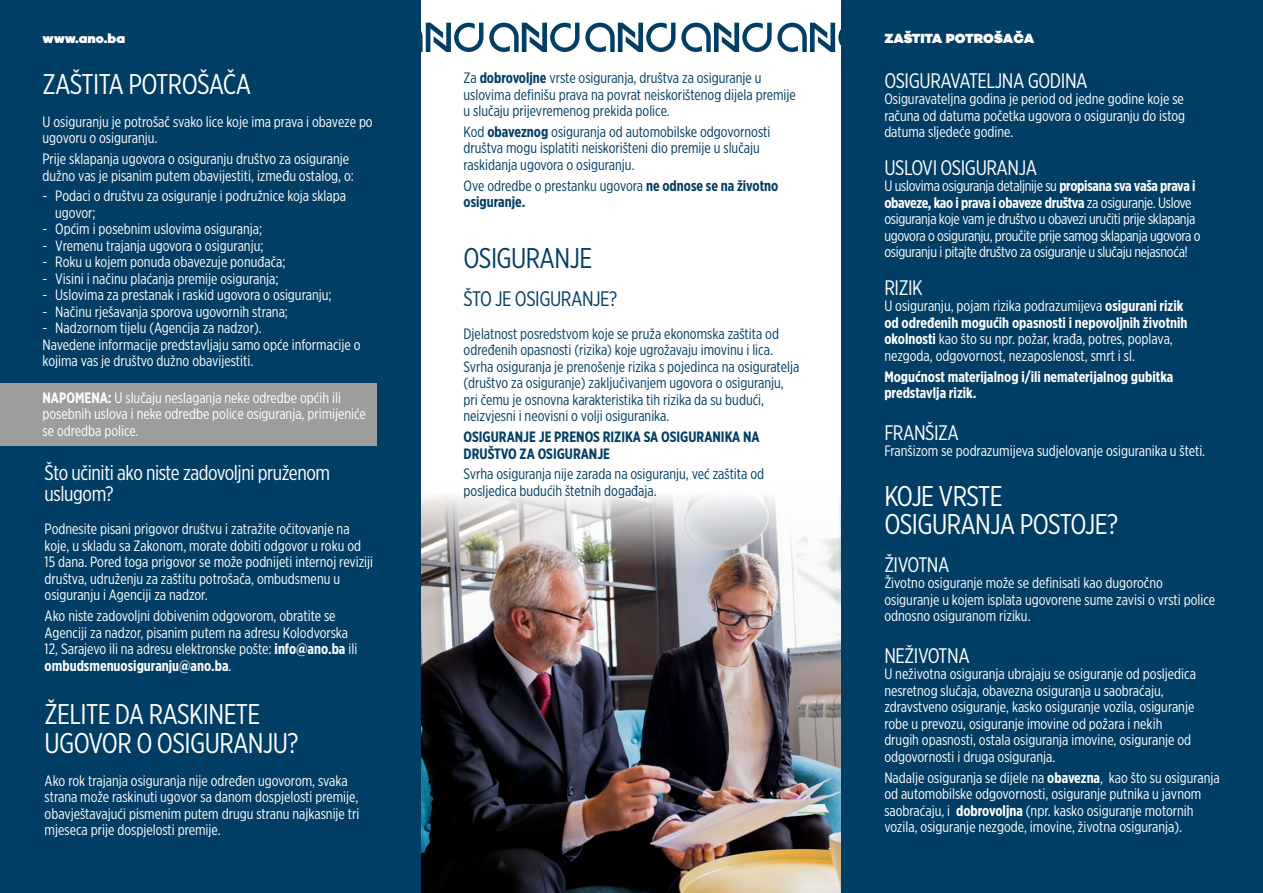
<style>
.page{position:relative;width:1263px;height:893px;background:#fff}
.page>*{position:absolute;margin:0;border:0;box-sizing:border-box;transform-origin:0 0}
.t1{font:28.5px/28.5px "Gotham X Narrow";letter-spacing:-.02em;color:#fff}
.t2{font:28.5px "Gotham X Narrow";letter-spacing:-.02em;color:#003e66}
.t3{font:21px/21px "Gotham X Narrow";letter-spacing:-.02em;color:#fff}
.t4{font:21px "Gotham X Narrow";letter-spacing:-.02em;color:#003e66}
.t5{font:15px/16.5px "Gotham X Narrow";color:#fff}
.t6{font:15px/16.5px "Gotham X Narrow";color:#003e66}
.t7{font:15px/16.5px "Gotham X Narrow";letter-spacing:-.02em;color:#fff}
.t8{font:700 15px/16.5px "Gotham X Narrow";color:#003e66}
.t9{font:700 15px/16.5px "Gotham X Narrow";color:#fff}
.t10{font:900 13.5px "Campton";letter-spacing:-.005em;color:#fff}
.s1{font-weight:700}
.s2{font-weight:400}
</style>
<div class="page">
<img style="left:421px;top:484px;width:421px;height:409px">
<svg style="left:681px;top:23px;width:161px;height:29px"></svg>
<svg style="left:421px;top:23px;width:62px;height:29px"></svg>
<svg style="left:489px;top:23px;width:90px;height:29px"></svg>
<svg style="left:585px;top:23px;width:90px;height:29px"></svg>
<div style="left:842px;top:0;width:421px;height:893px;background:#003e66"></div>
<div style="left:0;top:0;width:421px;height:893px;background:#003e66"></div>
<div style="left:0;top:383px;width:376px;height:63px;background:#9d9d9c"></div>
<p class="t10" style="left:43px;top:29px;width:84px">www.ano.ba</p>
<p class="t10" style="left:884px;top:29px;width:152px">ZAŠTITA POTROŠAČA</p>
<p class="t6" style="left:464px;top:69px;width:334px">Za <span class="s1">dobrovoljne</span> vrste osiguranja, društva za osiguranje u uslovima definišu prava na povrat neiskorištenog dijela premije u slučaju prijevremenog prekida police.</p>
<p class="t6" style="left:464px;top:123px;width:308px">Kod <span class="s1">obaveznog</span> osiguranja od automobilske odgovornosti društva mogu isplatiti neiskorišteni dio premije u slučaju raskidanja ugovora o osiguranju.</p>
<p class="t8" style="left:464px;top:177px;width:316px"><span class="s2">Ove odredbe o prestanku ugovora</span> ne odnose se na životno osiguranje.</p>
<h1 class="t2" style="left:464px;top:241px;width:130px">OSIGURANJE</h1>
<h2 class="t4" style="left:464px;top:286px;width:155px">ŠTO JE OSIGURANJE?</h2>
<p class="t6" style="left:464px;top:325px;width:337px">Djelatnost posredstvom koje se pruža ekonomska zaštita od određenih opasnosti (rizika) koje ugrožavaju imovinu i lica.<br>Svrha osiguranja je prenošenje rizika s pojedinca na osiguratelja (društvo za osiguranje) zaključivanjem ugovora o osiguranju, pri čemu je osnovna karakteristika tih rizika da su budući, neizvjesni i neovisni o volji osiguranika.</p>
<p class="t8" style="left:464px;top:428px;width:298px">OSIGURANJE JE PRENOS RIZIKA SA OSIGURANIKA NA<br>DRUŠTVO ZA OSIGURANJE</p>
<p class="t6" style="left:464px;top:465px;width:302px">Svrha osiguranja nije zarada na osiguranju, već zaštita od posljedica budućih štetnih događaja.</p>
<h1 class="t1" style="left:43px;top:69px;width:210px">ZAŠTITA POTROŠAČA</h1>
<p class="t5" style="left:43px;top:113px;width:332px">U osiguranju je potrošač svako lice koje ima prava i obaveze po ugovoru o osiguranju.</p>
<p class="t5" style="left:43px;top:150px;width:313px">Prije sklapanja ugovora o osiguranju društvo za osiguranje dužno vas je pisanim putem obavijestiti, između ostalog, o:</p>
<p class="t5" style="left:55px;top:188px;width:292px;text-indent:-13px">- Podaci o društvu za osiguranje i podružnice koja sklapa ugovor;</p>
<p class="t5" style="left:43px;top:221px;width:221px">- Općim i posebnim uslovima osiguranja;</p>
<p class="t5" style="left:43px;top:237px;width:222px">- Vremenu trajanja ugovora o osiguranju;</p>
<p class="t5" style="left:43px;top:254px;width:245px">- Roku u kojem ponuda obavezuje ponuđača;</p>
<p class="t5" style="left:43px;top:270px;width:238px">- Visini i načinu plaćanja premije osiguranja;</p>
<p class="t5" style="left:43px;top:287px;width:291px">- Uslovima za prestanak i raskid ugovora o osiguranju;</p>
<p class="t5" style="left:43px;top:303px;width:247px">- Načinu rješavanja sporova ugovornih strana;</p>
<p class="t5" style="left:43px;top:320px;width:320px">- Nadzornom tijelu (Agencija za nadzor).<br>Navedene informacije predstavljaju samo opće informacije o kojima vas je društvo dužno obavijestiti.</p>
<p class="t5" style="left:43px;top:389px;width:325px"><span class="s1">NAPOMENA:</span> U slučaju neslaganja neke odredbe općih ili posebnih uslova i neke odredbe police osiguranja, primijeniće se odredba police.</p>
<h2 class="t3" style="left:45px;top:462px;width:287px">Što učiniti ako niste zadovoljni pruženom uslugom?</h2>
<p class="t5" style="left:45px;top:521px;width:330px">Podnesite pisani prigovor društvu i zatražite očitovanje na koje, u skladu sa Zakonom, morate dobiti odgovor u roku od 15 dana. Pored toga prigovor se može podnijeti internoj reviziji društva, udruženju za zaštitu potrošača, ombudsmenu u osiguranju i Agenciji za nadzor.</p>
<p class="t5" style="left:45px;top:607px;width:314px">Ako niste zadovoljni dobivenim odgovorom, obratite se Agenciji za nadzor, pisanim putem na adresu Kolodvorska 12, Sarajevo ili na adresu elektronske pošte: <span class="s1">info@ano.ba</span> ili <span class="s1">ombudsmenuosiguranju@ano.ba</span>.</p>
<h1 class="t1" style="left:45px;top:699px;width:255px">ŽELITE DA RASKINETE<br>UGOVOR O OSIGURANJU?</h1>
<p class="t5" style="left:45px;top:772px;width:316px">Ako rok trajanja osiguranja nije određen ugovorom, svaka strana može raskinuti ugovor sa danom dospjelosti premije, obavještavajući pismenim putem drugu stranu najkasnije tri mjeseca prije dospjelosti premije.</p>
<h2 class="t3" style="left:884px;top:70px;width:205px">OSIGURAVATELJNA GODINA</h2>
<p class="t5" style="left:884px;top:91px;width:302px;text-align:justify">Osiguravateljna godina je period od jedne godine koje se računa od datuma početka ugovora o osiguranju do istog datuma sljedeće godine.</p>
<h2 class="t3" style="left:884px;top:157px;width:154px">USLOVI OSIGURANJA</h2>
<p class="t7" style="left:884px;top:178px;width:318px">U uslovima osiguranja detaljnije su <span class="s1">propisana sva vaša prava i obaveze, kao i prava i obaveze društva</span> za osiguranje. Uslove osiguranja koje vam je društvo u obavezi uručiti prije sklapanja ugovora o osiguranju, proučite prije samog sklapanja ugovora o osiguranju i pitajte društvo za osiguranje u slučaju nejasnoća!</p>
<h2 class="t3" style="left:884px;top:277px;width:40px">RIZIK</h2>
<p class="t5" style="left:884px;top:298px;width:305px">U osiguranju, pojam rizika podrazumijeva <span class="s1">osigurani rizik od određenih mogućih opasnosti i nepovoljnih životnih okolnosti</span> kao što su npr. požar, krađa, potres, poplava, nezgoda, odgovornost, nezaposlenost, smrt i sl.</p>
<p class="t9" style="left:884px;top:368px;width:291px">Mogućnost materijalnog i/ili nematerijalnog gubitka predstavlja rizik.</p>
<h2 class="t3" style="left:884px;top:422px;width:76px">FRANŠIZA</h2>
<p class="t5" style="left:884px;top:443px;width:322px">Franšizom se podrazumijeva sudjelovanje osiguranika u šteti.</p>
<h1 class="t1" style="left:884px;top:481px;width:235px">KOJE VRSTE<br>OSIGURANJA POSTOJE?</h1>
<h2 class="t3" style="left:884px;top:553px;width:67px">ŽIVOTNA</h2>
<p class="t5" style="left:884px;top:574px;width:332px">Životno osiguranje može se definisati kao dugoročno osiguranje u kojem isplata ugovorene sume zavisi o vrsti police odnosno osiguranom riziku.</p>
<h2 class="t3" style="left:884px;top:645px;width:87px">NEŽIVOTNA</h2>
<p class="t5" style="left:884px;top:666px;width:313px">U neživotna osiguranja ubrajaju se osiguranje od posljedica nesretnog slučaja, obavezna osiguranja u saobraćaju, zdravstveno osiguranje, kasko osiguranje vozila, osiguranje robe u prevozu, osiguranje imovine od požara i nekih drugih opasnosti, ostala osiguranja imovine, osiguranje od odgovornosti i druga osiguranja.</p>
<p class="t5" style="left:884px;top:769px;width:337px">Nadalje osiguranja se dijele na <span class="s1">obavezna</span>, kao što su osiguranja od automobilske odgovornosti, osiguranje putnika u javnom saobraćaju, i <span class="s1">dobrovoljna</span> (npr. kasko osiguranje motornih vozila, osiguranje nezgode, imovine, životna osiguranja).</p>
</div>
